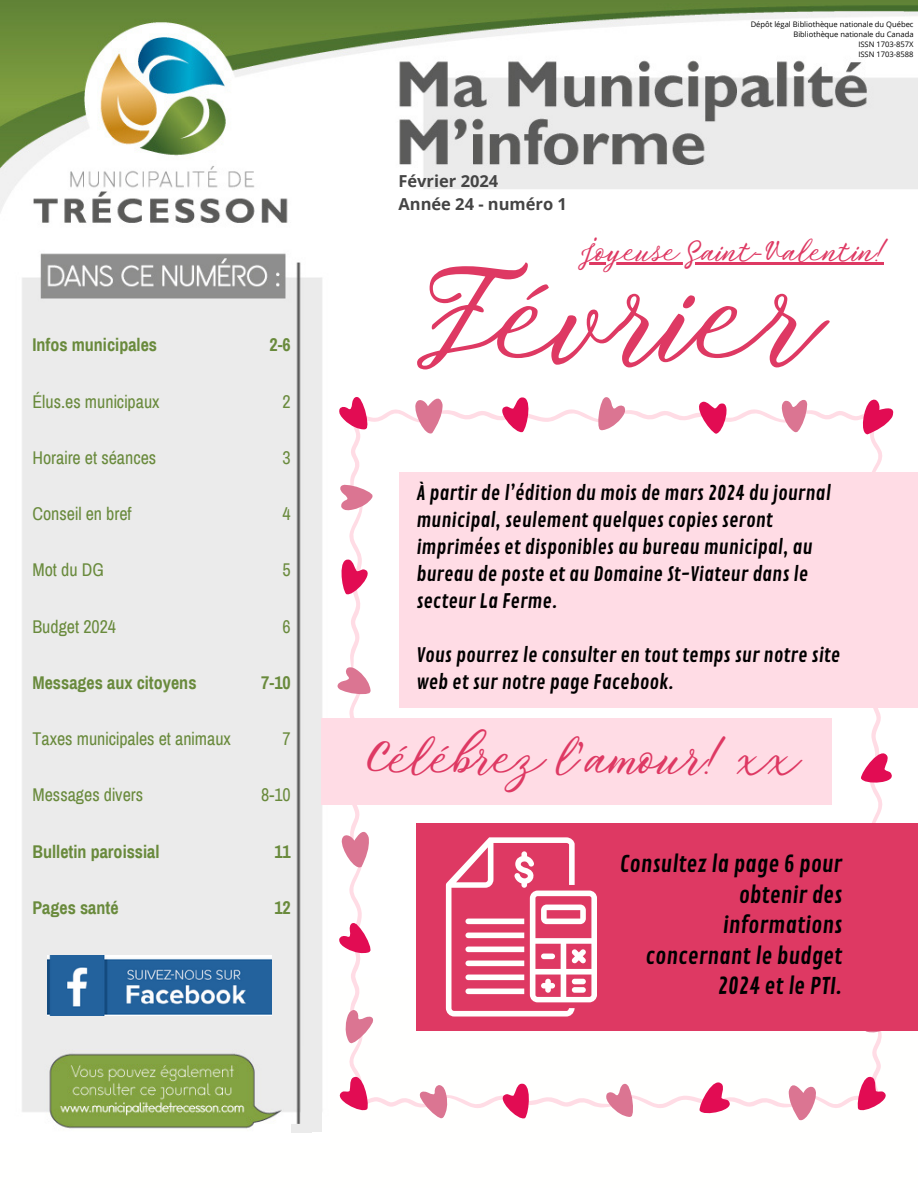
<style>
.page{position:relative;width:918px;height:1188px;background:#fff}
.page>*{position:absolute;margin:0;border:0;box-sizing:border-box;transform-origin:0 0}
.t1{font:125.25px "TT Lovelies Script";color:#de3963}
.t2{font:45px "TT Lovelies Script";color:#de3963}
.t3{font:27px "TT Lovelies Script";color:#de3963}
.t4{font:22.5px/30.3px "Contrail One";color:#000;text-align:right}
.t5{font:19.5px/27px "Contrail One";color:#000}
.t6{font:18px "Archivo Narrow";color:#698a3c}
.t7{font:700 18px "Archivo Narrow";color:#698a3c}
.t8{font:700 16.5px "Open Sans";color:#444}
.t9{font:7.65px "Open Sans";color:#000}
</style>
<div class="page">
<img style="left:0;top:0;width:918px;height:1133px">
<img style="left:47px;top:955px;width:224px;height:61px">
<div style="left:301px;top:1046px;width:21px;height:86px;background:#ebebeb"></div>
<div style="left:291px;top:1124px;width:20px;height:8px;background:#ebebeb"></div>
<div style="left:330px;top:977px;width:588px;height:211px;background:#fffffe"></div>
<div style="left:399px;top:472px;width:519px;height:235px;background:#ffdce5"></div>
<div style="left:416px;top:823px;width:502px;height:208px;background:#de3963"></div>
<svg style="left:330px;top:392px;width:571px;height:729px"></svg>
<hr style="left:580px;top:262px;width:304px;height:2px;background:#de3963">
<p class="t9" style="left:751px;top:18px;width:164px">Dépôt légal Bibliothèque nationale du Québec</p>
<p class="t9" style="left:793px;top:29px;width:122px">Bibliothèque nationale du Canada</p>
<p class="t9" style="left:858px;top:39px;width:57px">ISSN 1703-857X</p>
<p class="t9" style="left:858px;top:49px;width:57px">ISSN 1703-8588</p>
<h5 class="t8" style="left:398px;top:170px;width:101px">Février 2024</h5>
<h5 class="t8" style="left:398px;top:192px;width:170px">Année 24 - numéro 1</h5>
<p class="t7" style="left:32px;top:336px;width:126px">Infos municipales</p>
<p class="t7" style="left:269px;top:336px;width:23px">2-6</p>
<p class="t3" style="left:580px;top:233px;width:305px">Joyeuse Saint-Valentin!</p>
<p class="t1" style="left:421px;top:234px;width:390px">Février</p>
<p class="t6" style="left:32px;top:392px;width:129px">Élus.es municipaux</p>
<p class="t6" style="left:32px;top:448px;width:125px">Horaire et séances</p>
<p class="t6" style="left:283px;top:392px;width:10px">2</p>
<h5 class="t6" style="left:283px;top:448px;width:10px">3</h5>
<p class="t6" style="left:32px;top:504px;width:101px">Conseil en bref</p>
<h6 class="t6" style="left:283px;top:504px;width:10px">4</h6>
<h3 class="t6" style="left:32px;top:561px;width:73px">Mot du DG</h3>
<h6 class="t6" style="left:283px;top:561px;width:10px">5</h6>
<h1 class="t6" style="left:32px;top:617px;width:85px">Budget 2024</h1>
<p class="t7" style="left:32px;top:673px;width:166px">Messages aux citoyens</p>
<p class="t6" style="left:32px;top:729px;width:200px">Taxes municipales et animaux</p>
<p class="t6" style="left:32px;top:786px;width:112px">Messages divers</p>
<p class="t7" style="left:32px;top:842px;width:129px">Bulletin paroissial</p>
<p class="t7" style="left:32px;top:898px;width:88px">Pages santé</p>
<h6 class="t6" style="left:283px;top:617px;width:10px">6</h6>
<h6 class="t7" style="left:261px;top:673px;width:31px">7-10</h6>
<h6 class="t6" style="left:283px;top:729px;width:10px">7</h6>
<h5 class="t6" style="left:261px;top:786px;width:31px">8-10</h5>
<h6 class="t7" style="left:274px;top:842px;width:18px">11</h6>
<h6 class="t7" style="left:274px;top:898px;width:18px">12</h6>
<h6 class="t5" style="left:416px;top:480px;width:416px">À partir de l’édition du mois de mars 2024 du journal municipal, seulement quelques copies seront imprimées et disponibles au bureau municipal, au bureau de poste et au Domaine St-Viateur dans le secteur La Ferme.</h6>
<h6 class="t5" style="left:416px;top:642px;width:426px">Vous pourrez le consulter en tout temps sur notre site web et sur notre page Facebook.</h6>
<h2 class="t2" style="left:364px;top:728px;width:433px">Célébrez l’amour! xx</h2>
<p class="t4" style="left:620px;top:850px;width:224px">Consultez la page 6 pour obtenir des informations concernant le budget<br>2024 et le PTI.</p>
</div>
